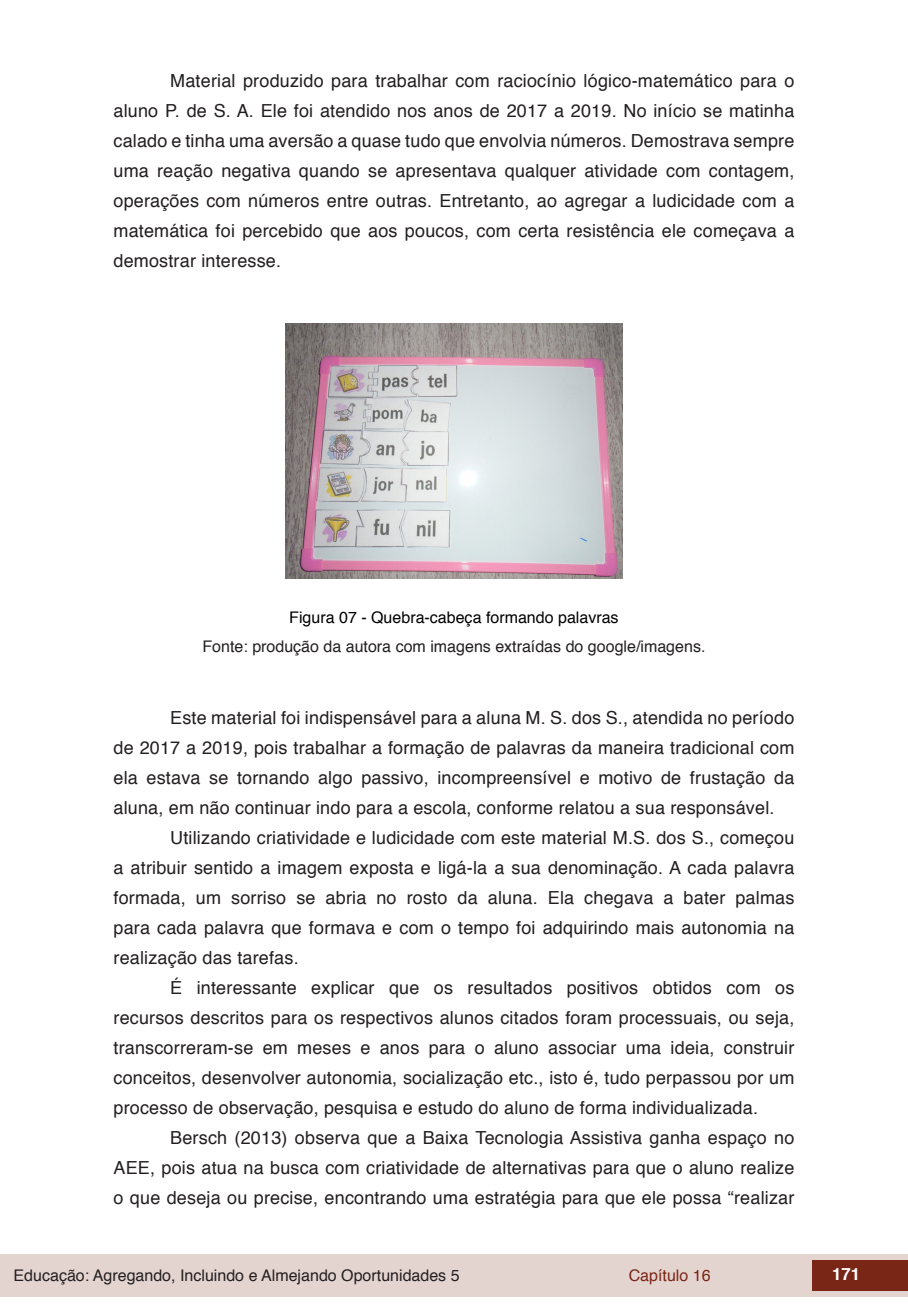
<style>
.page{position:relative;width:908px;height:1304px;background:#fff}
.page>*{position:absolute;margin:0;border:0;box-sizing:border-box;transform-origin:0 0}
.txt{font:18px/30px "Helvetica";letter-spacing:.01em;color:#231f20;text-align:justify}
.t1{font:700 16.8px "Helvetica";color:#fff}
.fonte_tab_gra_imag{font:16px "Helvetica";color:#231f20}
.info_tab_graf_imag{font:16px "Helvetica";color:#000}
.t2{font:16px "Helvetica";color:#7a2616}
</style>
<div class="page">
<div style="left:0;top:1254px;width:906px;height:43px;background:#e4d4d0"></div>
<div style="left:812px;top:1261px;width:95px;height:30px;background:#7a2616"></div>
<img style="left:285px;top:324px;width:337px;height:254px">
<p class="txt" style="left:113px;top:66px;width:682px;text-indent:57px">Material produzido para trabalhar com raciocínio lógico-matemático para o aluno P. de S. A. Ele foi atendido nos anos de 2017 a 2019. No início se matinha calado e tinha uma aversão a quase tudo que envolvia números. Demostrava sempre uma reação negativa quando se apresentava qualquer atividade com contagem, operações com números entre outras. Entretanto, ao agregar a ludicidade com a matemática foi percebido que aos poucos, com certa resistência ele começava a demostrar interesse.</p>
<p class="info_tab_graf_imag" style="left:289px;top:605px;width:331px">Figura 07 - Quebra-cabeça formando palavras</p>
<p class="fonte_tab_gra_imag" style="left:202px;top:634px;width:504px">Fonte: produção da autora com imagens extraídas do google/imagens.</p>
<p class="txt" style="left:113px;top:703px;width:682px;text-indent:57px">Este material foi indispensável para a aluna M. S. dos S., atendida no período de 2017 a 2019, pois trabalhar a formação de palavras da maneira tradicional com ela estava se tornando algo passivo, incompreensível e motivo de frustação da aluna, em não continuar indo para a escola, conforme relatou a sua responsável.</p>
<p class="txt" style="left:113px;top:823px;width:682px;text-indent:57px">Utilizando criatividade e ludicidade com este material M.S. dos S., começou a atribuir sentido a imagem exposta e ligá-la a sua denominação. A cada palavra formada, um sorriso se abria no rosto da aluna. Ela chegava a bater palmas para cada palavra que formava e com o tempo foi adquirindo mais autonomia na realização das tarefas.</p>
<p class="txt" style="left:113px;top:973px;width:682px;text-indent:57px">É interessante explicar que os resultados positivos obtidos com os recursos descritos para os respectivos alunos citados foram processuais, ou seja, transcorreram-se em meses e anos para o aluno associar uma ideia, construir conceitos, desenvolver autonomia, socialização etc., isto é, tudo perpassou por um processo de observação, pesquisa e estudo do aluno de forma individualizada.</p>
<p class="txt" style="left:113px;top:1123px;width:682px;text-indent:57px">Bersch (2013) observa que a Baixa Tecnologia Assistiva ganha espaço no AEE, pois atua na busca com criatividade de alternativas para que o aluno realize o que deseja ou precise, encontrando uma estratégia para que ele possa “realizar</p>
<p class="fonte_tab_gra_imag" style="left:14px;top:1263px;width:447px">Educação: Agregando, Incluindo e Almejando Oportunidades 5</p>
<p class="t2" style="left:628px;top:1263px;width:83px">Capítulo 16</p>
<p class="t1" style="left:831px;top:1261px;width:30px">171</p>
</div>
